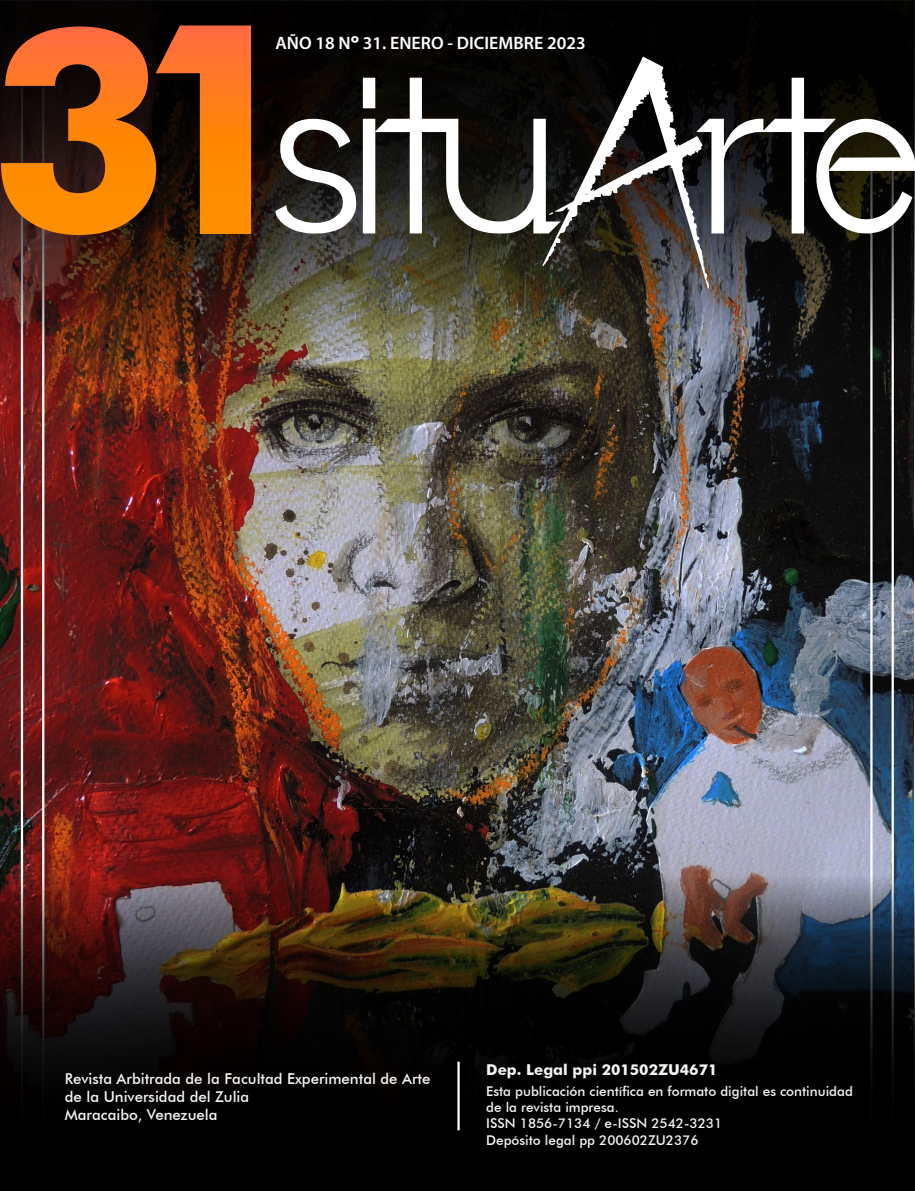
<style>
.page{position:relative;width:915px;height:1191px;background:#fff}
.page>*{position:absolute;margin:0;border:0;box-sizing:border-box;transform-origin:0 0}
.t1{font:18px "Myriad Variable Concept";color:#fff}
.t2{font:500 15px/18px "Futura BT";color:#f4f3f0}
.t3{font:700 15px "Futura BT";color:#f4f3f0}
.t4{font:500 13.5px/16.2px "Futura BT";color:#f4f3f0}
.s1{font-family:"Futura BT";font-weight:700}
</style>
<div class="page">
<img style="left:0;top:356px;width:913px;height:520px">
<div style="left:21px;top:66px;width:23px;height:1113px;border:2px solid #fff"></div>
<div style="left:870px;top:166px;width:23px;height:1013px;border:2px solid #fff"></div>
<img style="left:0;top:0;width:914px;height:356px">
<svg style="left:1px;top:26px;width:250px;height:209px;background:#9f5010"></svg>
<svg style="left:275px;top:57px;width:639px;height:231px"></svg>
<svg style="left:0;top:876px;width:914px;height:315px;background:#19120f"></svg>
<hr style="left:457px;top:1061px;width:2px;height:69px;background:#fff">
<h1 class="t1" style="left:275px;top:32px;width:312px">AÑO 18 N<span class="s1">º</span> 31. ENERO - DICIEMBRE 2023</h1>
<p class="t2" style="left:65px;top:1069px;width:367px">Revista Arbitrada de la Facultad Experimental de Arte de la Universidad del Zulia<br>Maracaibo, Venezuela</p>
<p class="t3" style="left:486px;top:1060px;width:233px">Dep. Legal ppi 201502ZU4671</p>
<p class="t4" style="left:486px;top:1083px;width:368px">Esta publicación científica en formato digital es continuidad de la revista impresa.<br>ISSN 1856-7134 / e-ISSN 2542-3231<br>Depósito legal pp 200602ZU2376</p>
</div>
